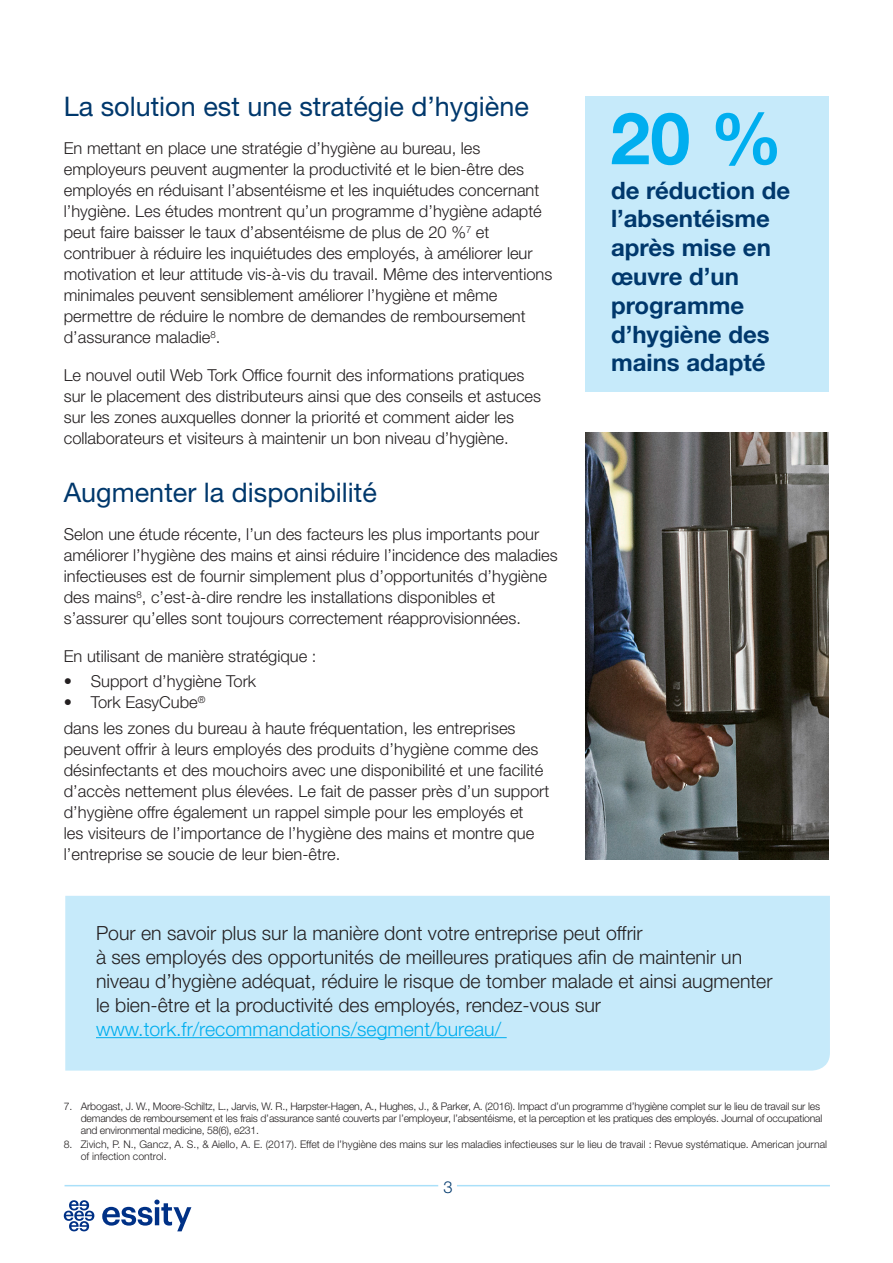
<style>
.page{position:relative;width:893px;height:1263px;background:#fff}
.page>*{position:absolute;margin:0;border:0;box-sizing:border-box;transform-origin:0 0}
.Heading_2{font:700 72px "Helvetica Neue LT Std";color:#00aeef}
.Heading_2-2{font:27px "Helvetica Neue LT Std";color:#00386c}
.Heading_2-3{font:700 24px/28.8px "Helvetica Neue LT Std";color:#00386c}
.Intro_Text{font:300 19.5px/24px "Helvetica Neue LT Std";color:#231f20}
.t1{font:300 16.5px/21px "Helvetica Neue LT Std";color:#231f20}
.t2{font:300 16.5px "Helvetica Neue LT Std";color:#00386c}
.t3{font:300 10.5px/12px "Helvetica Neue LT Std";letter-spacing:-.02em;color:#231f20}
.t4{font:300 10.5px/12px "Helvetica Neue LT Std";color:#231f20}
.s1{color:#00aeef}
</style>
<div class="page">
<hr style="left:65px;top:1185px;width:373px;height:1px;background:#aae0f9">
<hr style="left:457px;top:1185px;width:373px;height:1px;background:#aae0f9">
<div style="left:585px;top:97px;width:244px;height:295px;background:#c6eafa"></div>
<div style="left:65px;top:896px;width:765px;height:174px;background:#c6eafa"></div>
<hr style="left:96px;top:1037px;width:411px;height:1px;background:#00aeef">
<img style="left:585px;top:432px;width:243px;height:427px">
<svg style="left:64px;top:1200px;width:30px;height:31px"></svg>
<svg style="left:102px;top:1199px;width:89px;height:32px"></svg>
<p class="Heading_2-2" style="left:64px;top:90px;width:467px">La solution est une stratégie d’hygiène</p>
<p class="t1" style="left:64px;top:137px;width:490px">En mettant en place une stratégie d’hygiène au bureau, les employeurs peuvent augmenter la productivité et le bien-être des employés en réduisant l’absentéisme et les inquiétudes concernant l’hygiène. Les études montrent qu’un programme d’hygiène adapté peut faire baisser le taux d’absentéisme de plus de 20 %<sup>7</sup> et contribuer à réduire les inquiétudes des employés, à améliorer leur motivation et leur attitude vis-à-vis du travail. Même des interventions minimales peuvent sensiblement améliorer l’hygiène et même permettre de réduire le nombre de demandes de remboursement d’assurance maladie<sup>8</sup>.</p>
<p class="t1" style="left:64px;top:364px;width:479px">Le nouvel outil Web Tork Office fournit des informations pratiques sur le placement des distributeurs ainsi que des conseils et astuces sur les zones auxquelles donner la priorité et comment aider les collaborateurs et visiteurs à maintenir un bon niveau d’hygiène.</p>
<p class="Heading_2-2" style="left:64px;top:476px;width:315px">Augmenter la disponibilité</p>
<p class="t1" style="left:64px;top:523px;width:495px">Selon une étude récente, l’un des facteurs les plus importants pour améliorer l’hygiène des mains et ainsi réduire l’incidence des maladies infectieuses est de fournir simplement plus d’opportunités d’hygiène des mains<sup>8</sup>, c’est-à-dire rendre les installations disponibles et s’assurer qu’elles sont toujours correctement réapprovisionnées.</p>
<p class="t1" style="left:64px;top:645px;width:254px">En utilisant de manière stratégique :</p>
<p class="t1" style="left:64px;top:671px;width:194px">• Support d’hygiène Tork</p>
<p class="t1" style="left:64px;top:692px;width:143px">• Tork EasyCube<sup>®</sup></p>
<p class="t1" style="left:64px;top:717px;width:487px">dans les zones du bureau à haute fréquentation, les entreprises peuvent offrir à leurs employés des produits d’hygiène comme des désinfectants et des mouchoirs avec une disponibilité et une facilité d’accès nettement plus élevées. Le fait de passer près d’un support d’hygiène offre également un rappel simple pour les employés et<br>les visiteurs de l’importance de l’hygiène des mains et montre que l’entreprise se soucie de leur bien-être.</p>
<p class="Heading_2" style="left:610px;top:94px;width:174px">20 %</p>
<p class="Heading_2-3" style="left:611px;top:175px;width:181px">de réduction de l’absentéisme après mise en œuvre d’un programme d’hygiène des mains adapté</p>
<p class="Intro_Text" style="left:96px;top:920px;width:678px">Pour en savoir plus sur la manière dont votre entreprise peut offrir<br>à ses employés des opportunités de meilleures pratiques afin de maintenir un niveau d’hygiène adéquat, réduire le risque de tomber malade et ainsi augmenter le bien-être et la productivité des employés, rendez-vous sur <span class="s1">www.tork.fr/recommandations/segment/bureau/</span></p>
<p class="t3" style="left:81px;top:1099px;width:743px;text-indent:-17px">7. Arbogast, J. W., Moore-Schiltz, L., Jarvis, W. R., Harpster-Hagen, A., Hughes, J., &amp; Parker, A. (2016). Impact d’un programme d’hygiène complet sur le lieu de travail sur les demandes de remboursement et les frais d’assurance santé couverts par l’employeur, l’absentéisme, et la perception et les pratiques des employés. Journal of occupational and environmental medicine, 58(6), e231.</p>
<p class="t4" style="left:81px;top:1138px;width:748px;text-indent:-17px">8. Zivich, P. N., Gancz, A. S., &amp; Aiello, A. E. (2017). Effet de l’hygiène des mains sur les maladies infectieuses sur le lieu de travail : Revue systématique. American journal of infection control.</p>
<p class="t2" style="left:443px;top:1177px;width:11px">3</p>
</div>
